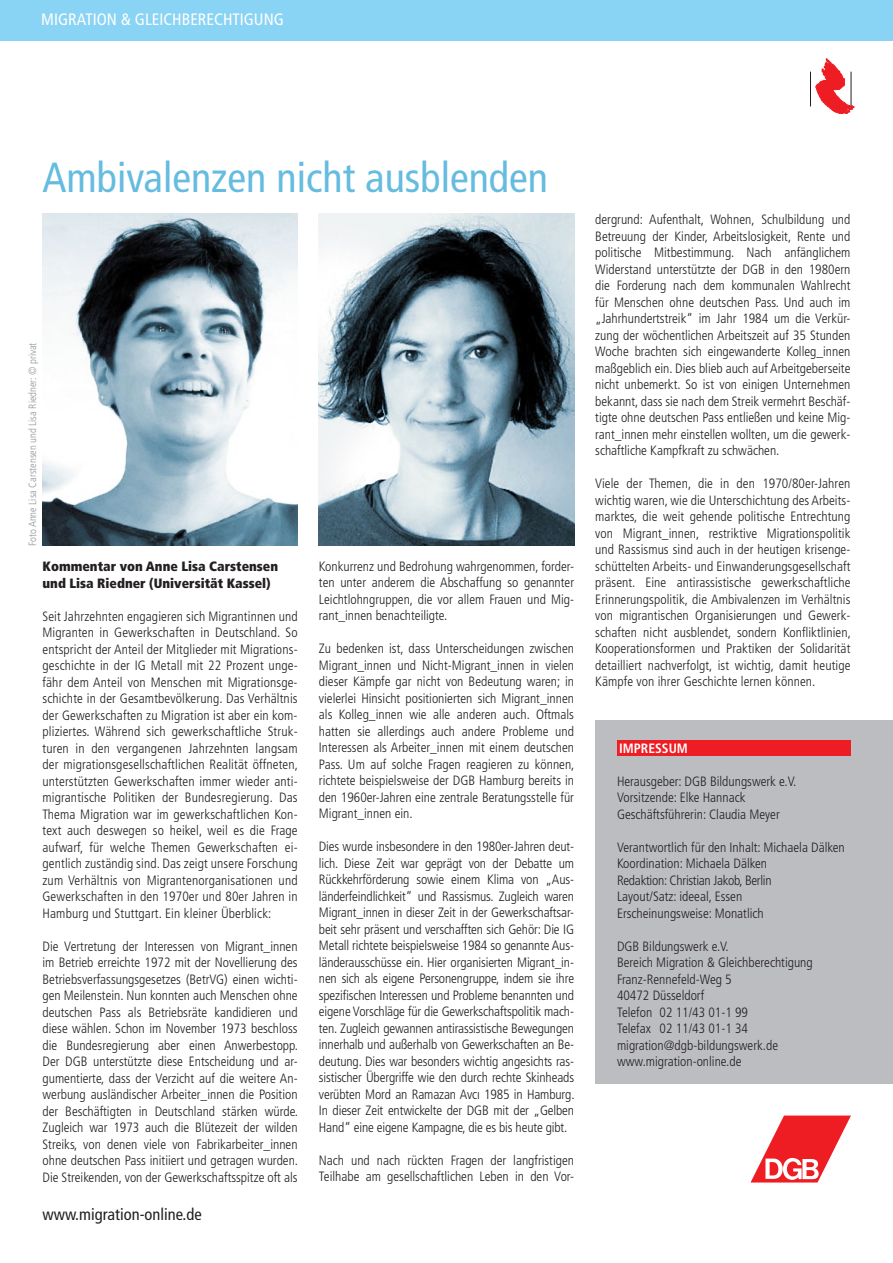
<style>
.page{position:relative;width:893px;height:1263px;background:#fff}
.page>*{position:absolute;margin:0;border:0;box-sizing:border-box;transform-origin:0 0}
.t1{font:condensed 42px "Frutiger";color:#65bce0}
.t2{font:condensed 16.5px "Frutiger";color:#fff}
.t3{font:condensed 16.5px "Frutiger";color:#231f20}
.t4{font:300 condensed 13.5px/16.5px "Frutiger";color:#231f20;text-align:justify}
.t5{font:900 condensed 13.5px/16.5px "Frutiger";color:#231f20}
.t6{font:700 condensed 13.5px "Frutiger";color:#fff}
.t7{font:300 condensed 10.5px "Frutiger";color:#939598}
</style>
<div class="page">
<div style="left:0;top:0;width:893px;height:28px;background:#89d3f4"></div>
<div style="left:0;top:13px;width:893px;height:28px;background:#89d3f4"></div>
<hr style="left:810px;top:72px;width:1px;height:34px;background:#231f20">
<svg style="left:816px;top:59px;width:38px;height:55px"></svg>
<img style="left:43px;top:214px;width:255px;height:331px">
<img style="left:319px;top:214px;width:255px;height:331px">
<div style="left:595px;top:720px;width:298px;height:364px;background:#bcbdc0"></div>
<div style="left:617px;top:740px;width:234px;height:15px;background:#ee1d23"></div>
<svg style="left:751px;top:1115px;width:100px;height:67px"></svg>
<p class="t2" style="left:41px;top:10px;width:244px">MIGRATION &amp; GLEICHBERECHTIGUNG</p>
<h1 class="t1" style="left:43px;top:153px;width:507px">Ambivalenzen nicht ausblenden</h1>
<p class="t7" style="left:27px;top:546px;width:205px;rotate:-90deg">Foto Anne Lisa Carstensen und Lisa Riedner: © privat</p>
<p class="t5" style="left:43px;top:558px;width:237px">Kommentar von Anne Lisa Carstensen und Lisa Riedner (Universität Kassel)</p>
<p class="t4" style="left:43px;top:608px;width:257px">Seit Jahrzehnten engagieren sich Migrantinnen und Migranten in Gewerkschaften in Deutschland. So entspricht der Anteil der Mitglieder mit Migrations&shy;geschichte in der IG Metall mit 22 Prozent unge&shy;fähr dem Anteil von Menschen mit Migrationsge&shy;schichte in der Gesamtbevölkerung. Das Verhältnis der Gewerkschaften zu Migration ist aber ein kom&shy;pliziertes. Während sich gewerkschaftliche Struk&shy;turen in den vergangenen Jahrzehnten langsam der migrationsgesellschaftlichen Realität öffneten, unterstützten Gewerkschaften immer wieder anti&shy;migrantische Politiken der Bundesregierung. Das Thema Migration war im gewerkschaftlichen Kon&shy;text auch deswegen so heikel, weil es die Frage aufwarf, für welche Themen Gewerkschaften ei&shy;gentlich zuständig sind. Das zeigt unsere Forschung zum Verhältnis von Migrantenorganisationen und Gewerkschaften in den 1970er und 80er Jahren in Hamburg und Stuttgart. Ein kleiner Überblick:</p>
<p class="t4" style="left:43px;top:938px;width:257px">Die Vertretung der Interessen von Migrant_innen im Betrieb erreichte 1972 mit der Novellierung des Betriebsverfassungsgesetzes (BetrVG) einen wichti&shy;gen Meilenstein. Nun konnten auch Menschen ohne deutschen Pass als Betriebsräte kandidieren und diese wählen. Schon im November 1973 beschloss die Bundesregierung aber einen Anwerbestopp.<br>Der DGB unterstützte diese Entscheidung und ar&shy;gumentierte, dass der Verzicht auf die weitere An&shy;werbung ausländischer Arbeiter_innen die Position der Beschäftigten in Deutschland stärken würde.<br>Zugleich war 1973 auch die Blütezeit der wilden Streiks, von denen viele von Fabrikarbeiter_innen ohne deutschen Pass initiiert und getragen wurden.<br>Die Streikenden, von der Gewerkschaftsspitze oft als</p>
<p class="t3" style="left:43px;top:1205px;width:161px">www.migration-online.de</p>
<p class="t4" style="left:319px;top:558px;width:257px">Konkurrenz und Bedrohung wahrgenommen, forder&shy;ten unter anderem die Abschaffung so genannter Leichtlohngruppen, die vor allem Frauen und Mig&shy;rant_innen benachteiligte.</p>
<p class="t4" style="left:319px;top:641px;width:257px">Zu bedenken ist, dass Unterscheidungen zwischen Migrant_innen und Nicht-Migrant_innen in vielen dieser Kämpfe gar nicht von Bedeutung waren; in vielerlei Hinsicht positionierten sich Migrant_innen als Kolleg_innen wie alle anderen auch. Oftmals hatten sie allerdings auch andere Probleme und Interessen als Arbeiter_innen mit einem deutschen Pass. Um auf solche Fragen reagieren zu können, richtete beispielsweise der DGB Hamburg bereits in den 1960er-Jahren eine zentrale Beratungsstelle für Migrant_innen ein.</p>
<p class="t4" style="left:319px;top:839px;width:257px">Dies wurde insbesondere in den 1980er-Jahren deut&shy;lich. Diese Zeit war geprägt von der Debatte um Rückkehrförderung sowie einem Klima von „Aus&shy;länderfeindlichkeit“ und Rassismus. Zugleich waren Migrant_innen in dieser Zeit in der Gewerkschaftsar&shy;beit sehr präsent und verschafften sich Gehör: Die IG Metall richtete beispielsweise 1984 so genannte Aus&shy;länderausschüsse ein. Hier organisierten Migrant_in&shy;nen sich als eigene Personengruppe, indem sie ihre spezifischen Interessen und Probleme benannten und eigene Vorschläge für die Gewerkschaftspolitik mach&shy;ten. Zugleich gewannen antirassistische Bewegungen innerhalb und außerhalb von Gewerkschaften an Be&shy;deutung. Dies war besonders wichtig angesichts ras&shy;sistischer Übergriffe wie den durch rechte Skinheads verübten Mord an Ramazan Avcı 1985 in Hamburg.<br>In dieser Zeit entwickelte der DGB mit der „Gelben Hand“ eine eigene Kampagne, die es bis heute gibt.</p>
<p class="t4" style="left:319px;top:1152px;width:257px">Nach und nach rückten Fragen der langfristigen<br>Teilhabe am gesellschaftlichen Leben in den Vor-</p>
<p class="t4" style="left:595px;top:212px;width:257px">dergrund: Aufenthalt, Wohnen, Schulbildung und Betreuung der Kinder, Arbeitslosigkeit, Rente und politische Mitbestimmung. Nach anfänglichem Widerstand unterstützte der DGB in den 1980ern die Forderung nach dem kommunalen Wahlrecht für Menschen ohne deutschen Pass. Und auch im „Jahrhundertstreik“ im Jahr 1984 um die Verkür&shy;zung der wöchentlichen Arbeitszeit auf 35 Stunden Woche brachten sich eingewanderte Kolleg_innen maßgeblich ein. Dies blieb auch auf Arbeitgeberseite nicht unbemerkt. So ist von einigen Unternehmen bekannt, dass sie nach dem Streik vermehrt Beschäf&shy;tigte ohne deutschen Pass entließen und keine Mig&shy;rant_innen mehr einstellen wollten, um die gewerk&shy;schaftliche Kampfkraft zu schwächen.</p>
<p class="t4" style="left:595px;top:476px;width:257px">Viele der Themen, die in den 1970/80er-Jahren wichtig waren, wie die Unterschichtung des Arbeits&shy;marktes, die weit gehende politische Entrechtung von Migrant_innen, restriktive Migrationspolitik und Rassismus sind auch in der heutigen krisenge&shy;schüttelten Arbeits- und Einwanderungsgesellschaft präsent. Eine antirassistische gewerkschaftliche Erinnerungspolitik, die Ambivalenzen im Verhältnis von migrantischen Organisierungen und Gewerk&shy;schaften nicht ausblendet, sondern Konfliktlinien, Kooperationsformen und Praktiken der Solidarität detailliert nachverfolgt, ist wichtig, damit heutige Kämpfe von ihrer Geschichte lernen können.</p>
<p class="t6" style="left:619px;top:740px;width:13px">IMPRESSUM</p>
<p class="t4" style="left:617px;top:773px;width:181px;text-align:left">Herausgeber: DGB Bildungswerk e.V.<br>Vorsitzende: Elke Hannack<br>Geschäftsführerin: Claudia Meyer</p>
<p class="t4" style="left:617px;top:839px;width:229px;text-align:left">Verantwortlich für den Inhalt: Michaela Dälken Koordination: Michaela Dälken<br>Redaktion: Christian Jakob, Berlin<br>Layout/Satz: ideeal, Essen<br>Erscheinungsweise: Monatlich</p>
<p class="t4" style="left:617px;top:938px;width:197px;text-align:left">DGB Bildungswerk e.V.<br>Bereich Migration &amp; Gleichberechtigung<br>Franz-Rennefeld-Weg 5<br>40472 Düsseldorf<br>Telefon 02 11/43 01-1 99<br>Telefax 02 11/43 01-1 34 migration@dgb-bildungswerk.de www.migration-online.de</p>
</div>
